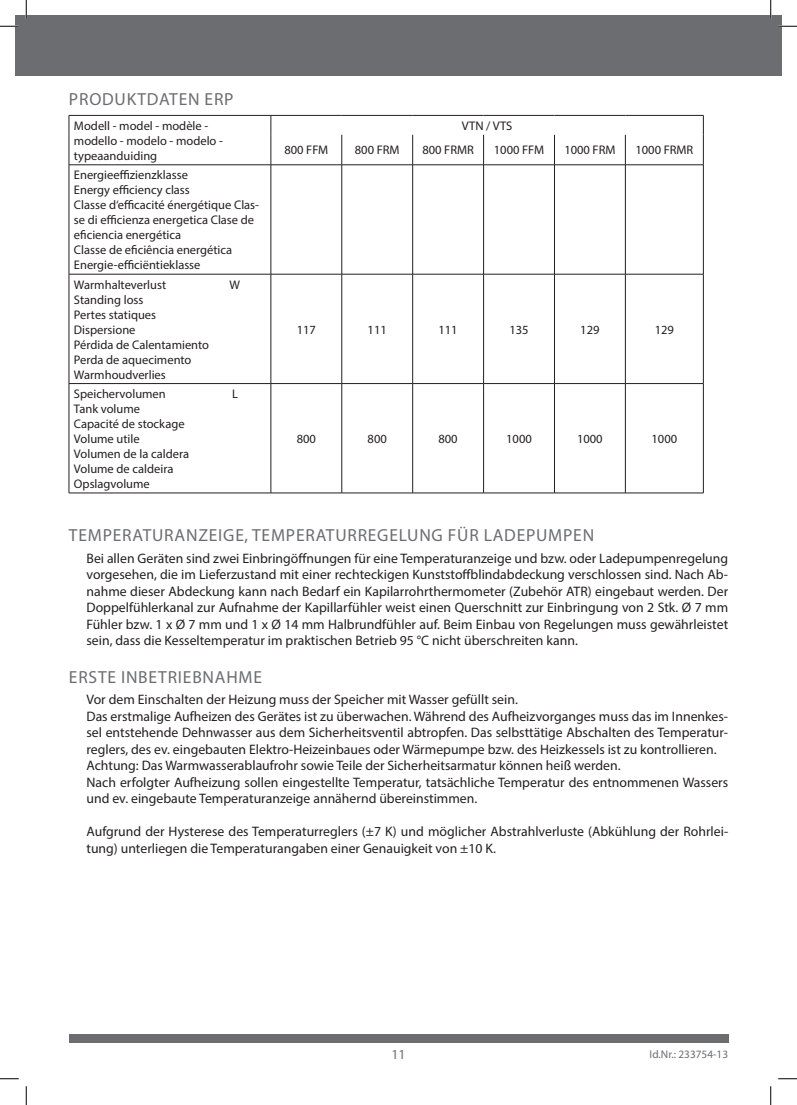
<style>
.page{position:relative;width:797px;height:1105px;background:#fff}
.page>*{position:absolute;margin:0;border:0;box-sizing:border-box;transform-origin:0 0}
.t1{font:17.5px "Myriad Pro";letter-spacing:.045em;color:#6c6d70}
.t2{font:13.75px/16.5px "Myriad Pro";color:#231f20}
.t3{font:13.75px "Myriad Pro";color:#6c6d70}
.t4{font:12.5px/15px "Myriad Pro";color:#231f20}
.t5{font:11.25px "Myriad Pro";color:#6c6d70}
</style>
<div class="page">
<div style="left:16px;top:16px;width:765px;height:60px;background:#6c6d70"></div>
<div style="left:69px;top:1034px;width:659px;height:9px;background:#6c6d70"></div>
<hr style="left:69px;top:115px;width:202px;height:1px;background:#231f20">
<svg style="left:69px;top:116px;width:1px;height:19px"></svg>
<hr style="left:69px;top:135px;width:1px;height:30px;background:#231f20">
<hr style="left:271px;top:115px;width:71px;height:1px;background:#231f20">
<svg style="left:271px;top:116px;width:1px;height:19px"></svg>
<hr style="left:342px;top:115px;width:70px;height:1px;background:#231f20">
<hr style="left:412px;top:115px;width:71px;height:1px;background:#231f20">
<hr style="left:483px;top:115px;width:71px;height:1px;background:#231f20">
<hr style="left:554px;top:115px;width:71px;height:1px;background:#231f20">
<hr style="left:625px;top:115px;width:78px;height:1px;background:#231f20">
<svg style="left:703px;top:116px;width:1px;height:19px"></svg>
<hr style="left:271px;top:135px;width:1px;height:30px;background:#231f20">
<hr style="left:341px;top:135px;width:1px;height:30px;background:#231f20">
<hr style="left:412px;top:135px;width:1px;height:30px;background:#231f20">
<hr style="left:483px;top:135px;width:1px;height:30px;background:#231f20">
<hr style="left:554px;top:135px;width:1px;height:30px;background:#231f20">
<hr style="left:625px;top:135px;width:1px;height:30px;background:#231f20">
<hr style="left:703px;top:135px;width:1px;height:30px;background:#231f20">
<hr style="left:69px;top:165px;width:202px;height:1px;background:#231f20">
<hr style="left:69px;top:165px;width:1px;height:109px;background:#231f20">
<hr style="left:271px;top:165px;width:71px;height:1px;background:#231f20">
<hr style="left:271px;top:165px;width:1px;height:109px;background:#231f20">
<hr style="left:342px;top:165px;width:70px;height:1px;background:#231f20">
<hr style="left:341px;top:165px;width:1px;height:109px;background:#231f20">
<hr style="left:412px;top:165px;width:71px;height:1px;background:#231f20">
<hr style="left:412px;top:165px;width:1px;height:109px;background:#231f20">
<hr style="left:483px;top:165px;width:71px;height:1px;background:#231f20">
<hr style="left:483px;top:165px;width:1px;height:109px;background:#231f20">
<hr style="left:554px;top:165px;width:71px;height:1px;background:#231f20">
<hr style="left:554px;top:165px;width:1px;height:109px;background:#231f20">
<hr style="left:625px;top:165px;width:78px;height:1px;background:#231f20">
<hr style="left:625px;top:165px;width:1px;height:109px;background:#231f20">
<hr style="left:703px;top:165px;width:1px;height:109px;background:#231f20">
<hr style="left:69px;top:274px;width:202px;height:1px;background:#231f20">
<hr style="left:69px;top:274px;width:1px;height:109px;background:#231f20">
<hr style="left:271px;top:274px;width:71px;height:1px;background:#231f20">
<hr style="left:271px;top:274px;width:1px;height:109px;background:#231f20">
<hr style="left:342px;top:274px;width:70px;height:1px;background:#231f20">
<hr style="left:341px;top:274px;width:1px;height:109px;background:#231f20">
<hr style="left:412px;top:274px;width:71px;height:1px;background:#231f20">
<hr style="left:412px;top:274px;width:1px;height:109px;background:#231f20">
<hr style="left:483px;top:274px;width:71px;height:1px;background:#231f20">
<hr style="left:483px;top:274px;width:1px;height:109px;background:#231f20">
<hr style="left:554px;top:274px;width:71px;height:1px;background:#231f20">
<hr style="left:554px;top:274px;width:1px;height:109px;background:#231f20">
<hr style="left:625px;top:274px;width:78px;height:1px;background:#231f20">
<hr style="left:625px;top:274px;width:1px;height:109px;background:#231f20">
<hr style="left:703px;top:274px;width:1px;height:109px;background:#231f20">
<hr style="left:69px;top:383px;width:202px;height:1px;background:#231f20">
<hr style="left:69px;top:384px;width:1px;height:109px;background:#231f20">
<hr style="left:271px;top:383px;width:71px;height:1px;background:#231f20">
<hr style="left:271px;top:384px;width:1px;height:109px;background:#231f20">
<hr style="left:342px;top:383px;width:70px;height:1px;background:#231f20">
<hr style="left:341px;top:384px;width:1px;height:109px;background:#231f20">
<hr style="left:412px;top:383px;width:71px;height:1px;background:#231f20">
<hr style="left:412px;top:384px;width:1px;height:109px;background:#231f20">
<hr style="left:483px;top:383px;width:71px;height:1px;background:#231f20">
<hr style="left:483px;top:384px;width:1px;height:109px;background:#231f20">
<hr style="left:554px;top:383px;width:71px;height:1px;background:#231f20">
<hr style="left:554px;top:384px;width:1px;height:109px;background:#231f20">
<hr style="left:625px;top:383px;width:78px;height:1px;background:#231f20">
<hr style="left:625px;top:384px;width:1px;height:109px;background:#231f20">
<hr style="left:703px;top:384px;width:1px;height:109px;background:#231f20">
<hr style="left:69px;top:493px;width:202px;height:1px;background:#231f20">
<hr style="left:271px;top:493px;width:71px;height:1px;background:#231f20">
<hr style="left:342px;top:493px;width:70px;height:1px;background:#231f20">
<hr style="left:412px;top:493px;width:71px;height:1px;background:#231f20">
<hr style="left:483px;top:493px;width:71px;height:1px;background:#231f20">
<hr style="left:554px;top:493px;width:71px;height:1px;background:#231f20">
<hr style="left:625px;top:493px;width:78px;height:1px;background:#231f20">
<svg style="left:0;top:25px;width:19px;height:2px"></svg>
<svg style="left:778px;top:25px;width:19px;height:2px"></svg>
<svg style="left:0;top:1078px;width:19px;height:1px"></svg>
<svg style="left:778px;top:1078px;width:19px;height:1px"></svg>
<svg style="left:25px;top:0;width:2px;height:19px"></svg>
<svg style="left:25px;top:1086px;width:2px;height:19px"></svg>
<svg style="left:770px;top:0;width:1px;height:19px"></svg>
<svg style="left:770px;top:1086px;width:1px;height:19px"></svg>
<p class="t1" style="left:69px;top:88px;width:166px">PRODUKTDATEN ERP</p>
<p class="t4" style="left:74px;top:118px;width:150px">Modell - model - modèle - modello - modelo - modelo - typeaanduiding</p>
<p class="t4" style="left:462px;top:118px;width:52px">VTN / VTS</p>
<p class="t4" style="left:284px;top:143px;width:45px">800 FFM</p>
<p class="t4" style="left:355px;top:143px;width:46px">800 FRM</p>
<p class="t4" style="left:422px;top:143px;width:53px">800 FRMR</p>
<p class="t4" style="left:494px;top:143px;width:52px">1000 FFM</p>
<p class="t4" style="left:564px;top:143px;width:53px">1000 FRM</p>
<p class="t4" style="left:635px;top:143px;width:59px">1000 FRMR</p>
<p class="t4" style="left:74px;top:167px;width:187px">Energieeffizienzklasse<br>Energy efficiency class<br>Classe d‘efficacité énergétique Clas&shy;se di efficienza energetica Clase de eficiencia energética<br>Classe de eficiência energética<br>Energie-efficiëntieklasse</p>
<p class="t4" style="left:74px;top:277px;width:94px">Warmhalteverlust</p>
<p class="t4" style="left:229px;top:277px;width:12px">W</p>
<p class="t4" style="left:74px;top:292px;width:137px">Standing loss<br>Pertes statiques<br>Dispersione<br>Pérdida de Calentamiento<br>Perda de aquecimento<br>Warmhoudverlies</p>
<p class="t4" style="left:74px;top:386px;width:93px">Speichervolumen</p>
<p class="t4" style="left:232px;top:386px;width:7px">L</p>
<p class="t4" style="left:74px;top:401px;width:117px">Tank volume<br>Capacité de stockage<br>Volume utile<br>Volumen de la caldera<br>Volume de caldeira<br>Opslagvolume</p>
<p class="t4" style="left:297px;top:322px;width:21px">117</p>
<p class="t4" style="left:367px;top:322px;width:21px">111</p>
<p class="t4" style="left:438px;top:322px;width:21px">111</p>
<p class="t4" style="left:509px;top:322px;width:21px">135</p>
<p class="t4" style="left:580px;top:322px;width:21px">129</p>
<p class="t4" style="left:654px;top:322px;width:21px">129</p>
<p class="t4" style="left:297px;top:431px;width:21px">800</p>
<p class="t4" style="left:367px;top:431px;width:21px">800</p>
<p class="t4" style="left:438px;top:431px;width:21px">800</p>
<p class="t4" style="left:506px;top:431px;width:27px">1000</p>
<p class="t4" style="left:577px;top:431px;width:27px">1000</p>
<p class="t4" style="left:651px;top:431px;width:27px">1000</p>
<p class="t1" style="left:69px;top:524px;width:526px">TEMPERATURANZEIGE, TEMPERATURREGELUNG FÜR LADEPUMPEN</p>
<p class="t2" style="left:86px;top:549px;width:643px;text-align:justify">Bei allen Geräten sind zwei Einbringöffnungen für eine Temperaturanzeige und bzw. oder Ladepumpenregelung vorgesehen, die im Lieferzustand mit einer rechteckigen Kunststoffblindabdeckung verschlossen sind. Nach Ab&shy;nahme dieser Abdeckung kann nach Bedarf ein Kapilarrohrthermometer (Zubehör ATR) eingebaut werden. Der Doppelfühlerkanal zur Aufnahme der Kapillarfühler weist einen Querschnitt zur Einbringung von 2 Stk. Ø 7 mm Fühler bzw. 1 x Ø 7 mm und 1 x Ø 14 mm Halbrundfühler auf. Beim Einbau von Regelungen muss gewährleistet sein, dass die Kesseltemperatur im praktischen Betrieb 95 °C nicht überschreiten kann.</p>
<p class="t1" style="left:69px;top:666px;width:195px">ERSTE INBETRIEBNAHME</p>
<p class="t2" style="left:86px;top:691px;width:643px">Vor dem Einschalten der Heizung muss der Speicher mit Wasser gefüllt sein.<br>Das erstmalige Aufheizen des Gerätes ist zu überwachen. Während des Aufheizvorganges muss das im Innenkes&shy;sel entstehende Dehnwasser aus dem Sicherheitsventil abtropfen. Das selbsttätige Abschalten des Temperatur&shy;reglers, des ev. eingebauten Elektro-Heizeinbaues oder Wärmepumpe bzw. des Heizkessels ist zu kontrollieren.<br>Achtung: Das Warmwasserablaufrohr sowie Teile der Sicherheitsarmatur können heiß werden.<br>Nach erfolgter Aufheizung sollen eingestellte Temperatur, tatsächliche Temperatur des entnommenen Wassers und ev. eingebaute Temperaturanzeige annähernd übereinstimmen.</p>
<p class="t2" style="left:86px;top:823px;width:643px">Aufgrund der Hysterese des Temperaturreglers (±7 K) und möglicher Abstrahlverluste (Abkühlung der Rohrlei&shy;tung) unterliegen die Temperaturangaben einer Genauigkeit von ±10 K.</p>
<p class="t3" style="left:391px;top:1046px;width:16px">11</p>
<p class="t5" style="left:649px;top:1048px;width:80px">Id.Nr.: 233754-13</p>
</div>
